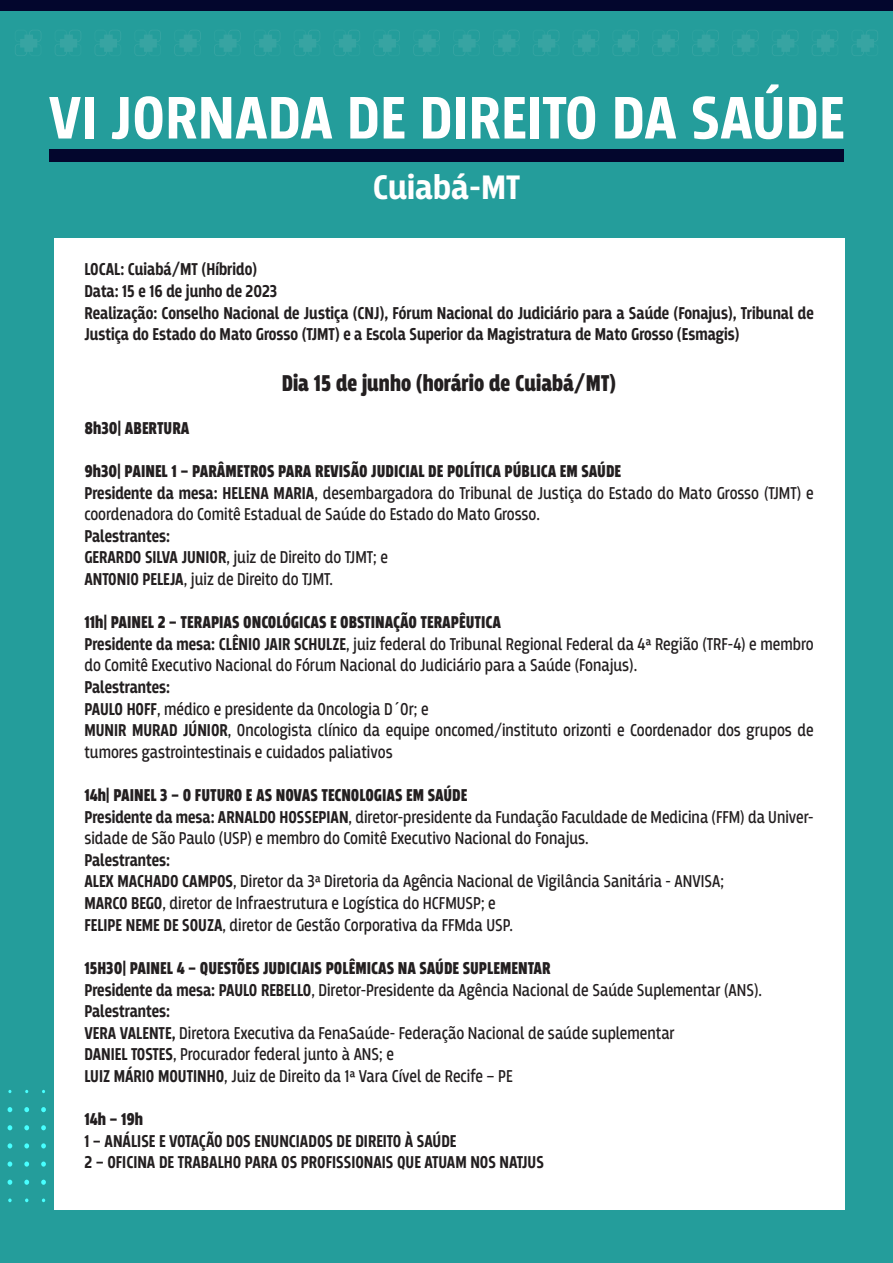
<style>
.page{position:relative;width:893px;height:1263px;background:#fff}
.page>*{position:absolute;margin:0;border:0;box-sizing:border-box;transform-origin:0 0}
.t1{font:700 62.85px "Breakers";color:#fff}
.t2{font:700 35.7px "Breakers";color:#fff}
.t3{font:900 24px "Breakers";color:#231f20;scale:.9 1}
.t4{font:18px/21.6px "Breakers";color:#231f20;scale:.9 1}
.t5{font:700 18px/21.6px "Breakers";color:#231f20;scale:.9 1}
.t6{font:900 18px "Breakers";color:#231f20;scale:.9 1}
.s1{font-weight:900}
.s2{font-weight:700}
.s3{font-weight:400}
</style>
<div class="page">
<div style="left:0;top:0;width:893px;height:1262px;background:#249d9b"></div>
<div style="left:0;top:0;width:893px;height:10px;background:#03062d"></div>
<svg style="left:8px;top:1107px;width:4px;height:5px"></svg>
<svg style="left:24px;top:1107px;width:5px;height:5px"></svg>
<svg style="left:41px;top:1107px;width:5px;height:5px"></svg>
<svg style="left:8px;top:1125px;width:4px;height:5px"></svg>
<svg style="left:24px;top:1125px;width:5px;height:5px"></svg>
<svg style="left:41px;top:1125px;width:5px;height:5px"></svg>
<svg style="left:8px;top:1143px;width:4px;height:5px"></svg>
<svg style="left:24px;top:1143px;width:5px;height:5px"></svg>
<svg style="left:41px;top:1143px;width:5px;height:5px"></svg>
<svg style="left:8px;top:1161px;width:4px;height:5px"></svg>
<svg style="left:24px;top:1161px;width:5px;height:5px"></svg>
<svg style="left:41px;top:1161px;width:5px;height:5px"></svg>
<svg style="left:8px;top:1180px;width:4px;height:5px"></svg>
<svg style="left:24px;top:1180px;width:5px;height:5px"></svg>
<svg style="left:41px;top:1180px;width:5px;height:5px"></svg>
<svg style="left:8px;top:1198px;width:4px;height:4px"></svg>
<svg style="left:15px;top:30px;width:26px;height:26px"></svg>
<svg style="left:55px;top:30px;width:26px;height:26px"></svg>
<svg style="left:95px;top:30px;width:26px;height:26px"></svg>
<svg style="left:134px;top:30px;width:27px;height:26px"></svg>
<svg style="left:174px;top:30px;width:27px;height:26px"></svg>
<svg style="left:214px;top:30px;width:27px;height:26px"></svg>
<svg style="left:254px;top:30px;width:26px;height:26px"></svg>
<svg style="left:294px;top:30px;width:26px;height:26px"></svg>
<svg style="left:334px;top:30px;width:26px;height:26px"></svg>
<svg style="left:373px;top:30px;width:27px;height:26px"></svg>
<svg style="left:413px;top:30px;width:27px;height:26px"></svg>
<svg style="left:453px;top:30px;width:27px;height:26px"></svg>
<svg style="left:493px;top:30px;width:27px;height:26px"></svg>
<svg style="left:533px;top:30px;width:26px;height:26px"></svg>
<svg style="left:573px;top:30px;width:26px;height:26px"></svg>
<svg style="left:613px;top:30px;width:26px;height:26px"></svg>
<svg style="left:652px;top:30px;width:27px;height:26px"></svg>
<svg style="left:692px;top:30px;width:27px;height:26px"></svg>
<svg style="left:732px;top:30px;width:27px;height:26px"></svg>
<svg style="left:772px;top:30px;width:26px;height:26px"></svg>
<svg style="left:812px;top:30px;width:26px;height:26px"></svg>
<svg style="left:852px;top:30px;width:26px;height:26px"></svg>
<hr style="left:49px;top:150px;width:794px;height:4px;background:#03062d">
<div style="left:49px;top:155px;width:794px;height:7px;background:#03062d"></div>
<div style="left:54px;top:238px;width:790px;height:972px;background:#fff"></div>
<h1 class="t1" style="left:49px;top:81px;width:797px">VI JORNADA DE DIREITO DA SAÚDE</h1>
<h2 class="t2" style="left:373px;top:167px;width:149px">Cuiabá-MT</h2>
<p class="t5" style="left:84px;top:259px;width:812px">LOCAL: Cuiabá/MT (Híbrido)<br>Data: 15 e 16 de junho de 2023<br>Realização: Conselho Nacional de Justiça (CNJ), Fórum Nacional do Judiciário para a Saúde (Fonajus), Tribunal de Justiça do Estado do Mato Grosso (TJMT) e a Escola Superior da Magistratura de Mato Grosso (Esmagis)</p>
<h3 class="t3" style="left:282px;top:369px;width:373px">Dia 15 de junho (horário de Cuiabá/MT)</h3>
<p class="t6" style="left:84px;top:417px;width:118px">8h30| ABERTURA</p>
<p class="t4" style="left:84px;top:461px;width:812px"><span class="s1">9h30| PAINEL 1 – PARÂMETROS PARA REVISÃO JUDICIAL DE POLÍTICA PÚBLICA EM SAÚDE<br></span><span class="s2">Presidente da mesa: HELENA MARIA</span>, desembargadora do Tribunal de Justiça do Estado do Mato Grosso (TJMT) e coordenadora do Comitê Estadual de Saúde do Estado do Mato Grosso.</p>
<p class="t5" style="left:84px;top:526px;width:339px">Palestrantes:<br>GERARDO SILVA JUNIOR<span class="s3">, juiz de Direito do TJMT; e<br></span>ANTONIO PELEJA<span class="s3">, juiz de Direito do TJMT.</span></p>
<p class="t4" style="left:84px;top:612px;width:812px"><span class="s1">11h| PAINEL 2 – TERAPIAS ONCOLÓGICAS E OBSTINAÇÃO TERAPÊUTICA<br></span><span class="s2">Presidente da mesa: CLÊNIO JAIR SCHULZE</span>, juiz federal do Tribunal Regional Federal da 4ª Região (TRF-4) e membro do Comitê Executivo Nacional do Fórum Nacional do Judiciário para a Saúde (Fonajus).</p>
<p class="t4" style="left:84px;top:677px;width:812px"><span class="s2">Palestrantes:<br>PAULO HOFF</span>, médico e presidente da Oncologia D´Or; e<br><span class="s2">MUNIR MURAD JÚNIOR</span>, Oncologista clínico da equipe oncomed/instituto orizonti e Coordenador dos grupos de tumores gastrointestinais e cuidados paliativos</p>
<p class="t4" style="left:84px;top:785px;width:812px"><span class="s1">14h| PAINEL 3 – O FUTURO E AS NOVAS TECNOLOGIAS EM SAÚDE<br></span><span class="s2">Presidente da mesa: ARNALDO HOSSEPIAN</span>, diretor-presidente da Fundação Faculdade de Medicina (FFM) da Univer&shy;sidade de São Paulo (USP) e membro do Comitê Executivo Nacional do Fonajus.</p>
<p class="t4" style="left:84px;top:849px;width:712px"><span class="s2">Palestrantes:<br>ALEX MACHADO CAMPOS</span>, Diretor da 3ª Diretoria da Agência Nacional de Vigilância Sanitária - ANVISA; <span class="s2">MARCO BEGO</span>, diretor de Infraestrutura e Logística do HCFMUSP; e<br><span class="s2">FELIPE NEME DE SOUZA</span>, diretor de Gestão Corporativa da FFMda USP.</p>
<p class="t4" style="left:84px;top:957px;width:754px"><span class="s1">15H30| PAINEL 4 – QUESTÕES JUDICIAIS POLÊMICAS NA SAÚDE SUPLEMENTAR<br></span><span class="s2">Presidente da mesa: PAULO REBELLO</span>, Diretor-Presidente da Agência Nacional de Saúde Suplementar (ANS).<br><span class="s2">Palestrantes:<br>VERA VALENTE,</span> Diretora Executiva da FenaSaúde- Federação Nacional de saúde suplementar<br><span class="s2">DANIEL TOSTES</span>, Procurador federal junto à ANS; e<br><span class="s2">LUIZ MÁRIO MOUTINHO</span>, Juiz de Direito da 1ª Vara Cível de Recife – PE</p>
<p class="t6" style="left:84px;top:1109px;width:67px">14h – 19h</p>
<p class="t5" style="left:84px;top:1131px;width:512px">1 – ANÁLISE E VOTAÇÃO DOS ENUNCIADOS DE DIREITO À SAÚDE<br>2 – OFICINA DE TRABALHO PARA OS PROFISSIONAIS QUE ATUAM NOS NATJUS</p>
</div>
